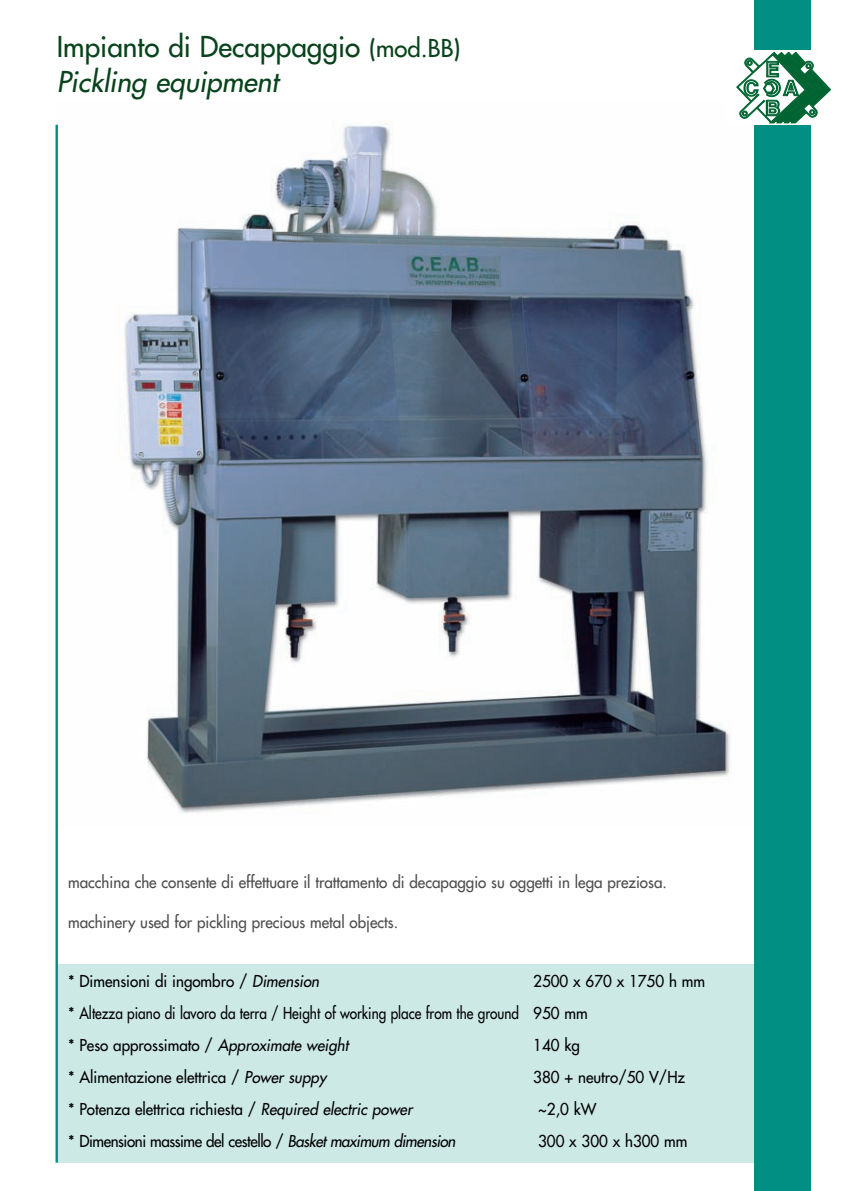
<style>
.page{position:relative;width:851px;height:1191px;background:#fff}
.page>*{position:absolute;margin:0;border:0;box-sizing:border-box;transform-origin:0 0}
.t1{font:28px/34.2px "Futura";color:#09431c}
.t2{font:16px/32px "Futura";color:#000;scale:.95 1}
.t3{font:16px "Futura";color:#4d4d4d;scale:.95 1}
.t4{font:16px "Futura";letter-spacing:-.03em;color:#000;scale:.95 1}
.s1{font-size:24px}
.s2{font-style:italic}
</style>
<div class="page">
<div style="left:57px;top:964px;width:748px;height:198px;background:#cce9e6"></div>
<img style="left:57px;top:122px;width:675px;height:691px">
<hr style="left:55px;top:125px;width:3px;height:1037px;background:#008f82">
<div style="left:754px;top:0;width:57px;height:1191px;background:#008f82"></div>
<div style="left:726px;top:50px;width:113px;height:75px;background:#fff"></div>
<svg style="left:736px;top:52px;width:94px;height:71px"></svg>
<h1 class="t1" style="left:57px;top:32px;width:405px">Impianto di Decappaggio <span class="s1">(mod.BB)<br></span><span class="s2">Pickling equipment</span></h1>
<p class="t3" style="left:68px;top:874px;width:631px">macchina che consente di effettuare il trattamento di decapaggio su oggetti in lega preziosa.</p>
<p class="t3" style="left:68px;top:914px;width:349px">machinery used for pickling precious metal objects.</p>
<p class="t2" style="left:68px;top:965px;width:266px">* Dimensioni di ingombro / <span class="s2">Dimension</span></p>
<p class="t2" style="left:68px;top:965px;width:672px;text-indent:465px">2500 x 670 x 1750 h mm * Altezza piano di lavoro da terra / Height of working place from the ground 950 mm<br>* Peso approssimato / <span class="s2">Approximate weight</span></p>
<p class="t2" style="left:533px;top:1029px;width:51px">140 kg</p>
<p class="t2" style="left:68px;top:1061px;width:273px">* Alimentazione elettrica / <span class="s2">Power suppy</span></p>
<p class="t2" style="left:533px;top:1061px;width:161px">380 + neutro/50 V/Hz</p>
<p class="t2" style="left:68px;top:1093px;width:364px">* Potenza elettrica richiesta / <span class="s2">Required electric power</span></p>
<p class="t2" style="left:538px;top:1093px;width:63px">~2,0 kW</p>
<p class="t4" style="left:68px;top:1132px;width:409px">* Dimensioni massime del cestello / <span class="s2">Basket maximum dimension</span></p>
<p class="t2" style="left:538px;top:1125px;width:159px">300 x 300 x h300 mm</p>
</div>
